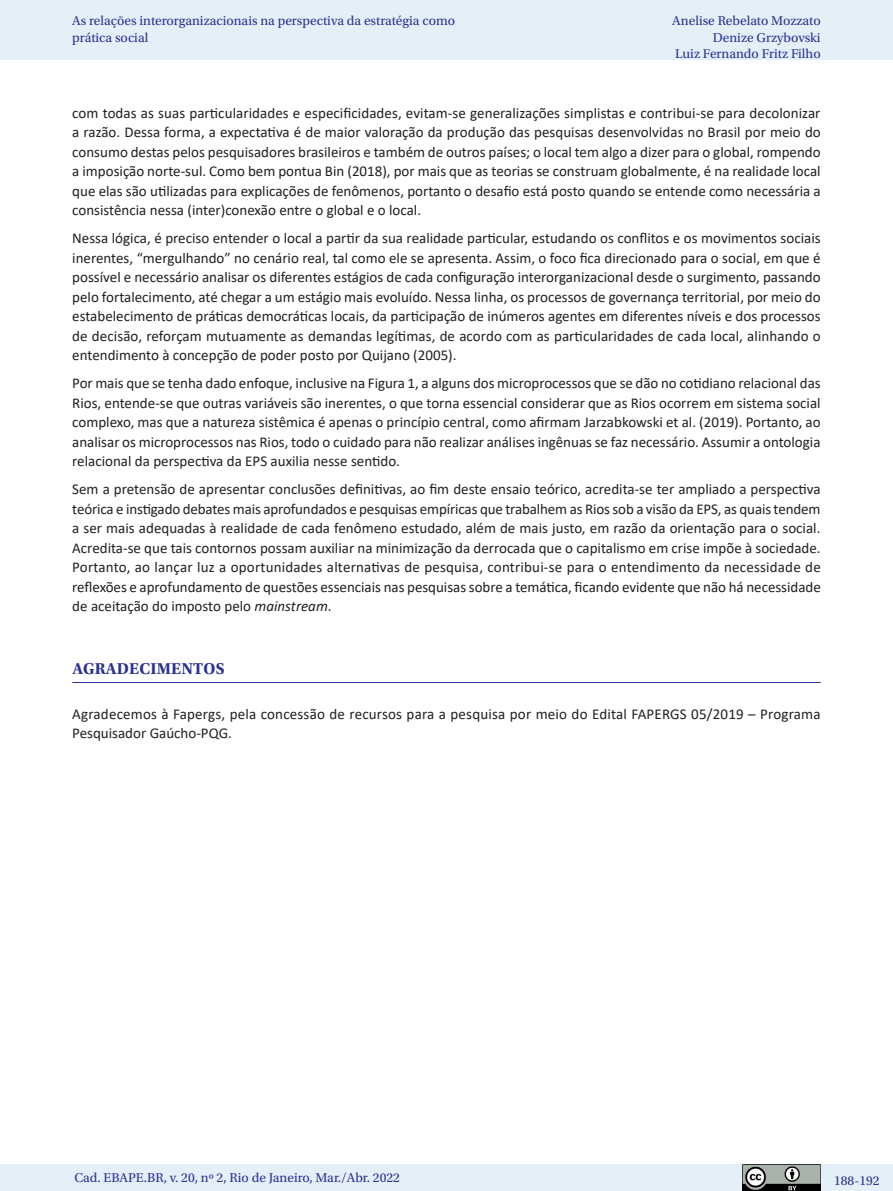
<style>
.page{position:relative;width:893px;height:1191px;background:#fff}
.page>*{position:absolute;margin:0;border:0;box-sizing:border-box;transform-origin:0 0}
._07_1_sub_1{font:700 16.5px "Utopia Std";letter-spacing:.01em;color:#2b3393}
._06_0_texto{font:15px/19.5px "Calibri";color:#231f20;text-align:justify}
.t1{font:13.5px/16.5px "Utopia Std";color:#2b3393}
.s1{font-style:italic}
</style>
<div class="page">
<div style="left:0;top:0;width:893px;height:60px;background:#e4eff8"></div>
<div style="left:0;top:1164px;width:893px;height:27px;background:#e4eff8"></div>
<img style="left:743px;top:1164px;width:78px;height:27px">
<hr style="left:72px;top:682px;width:749px;height:1px;background:#2b3393">
<p class="t1" style="left:72px;top:13px;width:384px">As relações interorganizacionais na perspectiva da estratégia como prática social</p>
<p class="t1" style="left:672px;top:13px;width:150px;text-align:right">Anelise Rebelato Mozzato<br>Denize Grzybovski<br>Luiz Fernando Fritz Filho</p>
<p class="_06_0_texto" style="left:72px;top:102px;width:750px">com todas as suas particularidades e especificidades, evitam-se generalizações simplistas e contribui-se para decolonizar a razão. Dessa forma, a expectativa é de maior valoração da produção das pesquisas desenvolvidas no Brasil por meio do consumo destas pelos pesquisadores brasileiros e também de outros países; o local tem algo a dizer para o global, rompendo a imposição norte-sul. Como bem pontua Bin (2018), por mais que as teorias se construam globalmente, é na realidade local que elas são utilizadas para explicações de fenômenos, portanto o desafio está posto quando se entende como necessária a consistência nessa (inter)conexão entre o global e o local.</p>
<p class="_06_0_texto" style="left:72px;top:228px;width:750px">Nessa lógica, é preciso entender o local a partir da sua realidade particular, estudando os conflitos e os movimentos sociais inerentes, “mergulhando” no cenário real, tal como ele se apresenta. Assim, o foco fica direcionado para o social, em que é possível e necessário analisar os diferentes estágios de cada configuração interorganizacional desde o surgimento, passando pelo fortalecimento, até chegar a um estágio mais evoluído. Nessa linha, os processos de governança territorial, por meio do estabelecimento de práticas democráticas locais, da participação de inúmeros agentes em diferentes níveis e dos processos de decisão, reforçam mutuamente as demandas legítimas, de acordo com as particularidades de cada local, alinhando o entendimento à concepção de poder posto por Quijano (2005).</p>
<p class="_06_0_texto" style="left:72px;top:373px;width:750px">Por mais que se tenha dado enfoque, inclusive na Figura 1, a alguns dos microprocessos que se dão no cotidiano relacional das Rios, entende-se que outras variáveis são inerentes, o que torna essencial considerar que as Rios ocorrem em sistema social complexo, mas que a natureza sistêmica é apenas o princípio central, como afirmam Jarzabkowski et al. (2019). Portanto, ao analisar os microprocessos nas Rios, todo o cuidado para não realizar análises ingênuas se faz necessário. Assumir a ontologia relacional da perspectiva da EPS auxilia nesse sentido.</p>
<p class="_06_0_texto" style="left:72px;top:479px;width:750px">Sem a pretensão de apresentar conclusões definitivas, ao fim deste ensaio teórico, acredita-se ter ampliado a perspectiva teórica e instigado debates mais aprofundados e pesquisas empíricas que trabalhem as Rios sob a visão da EPS, as quais tendem a ser mais adequadas à realidade de cada fenômeno estudado, além de mais justo, em razão da orientação para o social.<br>Acredita-se que tais contornos possam auxiliar na minimização da derrocada que o capitalismo em crise impõe à sociedade.<br>Portanto, ao lançar luz a oportunidades alternativas de pesquisa, contribui-se para o entendimento da necessidade de reflexões e aprofundamento de questões essenciais nas pesquisas sobre a temática, ficando evidente que não há necessidade de aceitação do imposto pelo <span class="s1">mainstream</span>.</p>
<p class="_07_1_sub_1" style="left:72px;top:658px;width:154px">AGRADECIMENTOS</p>
<p class="_06_0_texto" style="left:72px;top:703px;width:750px">Agradecemos à Fapergs, pela concessão de recursos para a pesquisa por meio do Edital FAPERGS 05/2019 – Programa<br>Pesquisador Gaúcho-PQG.</p>
<p class="t1" style="left:74px;top:1169px;width:327px">Cad. EBAPE.BR, v. 20, nº 2, Rio de Janeiro, Mar./Abr. 2022</p>
<p class="t1" style="left:834px;top:1172px;width:47px">188-192</p>
</div>
